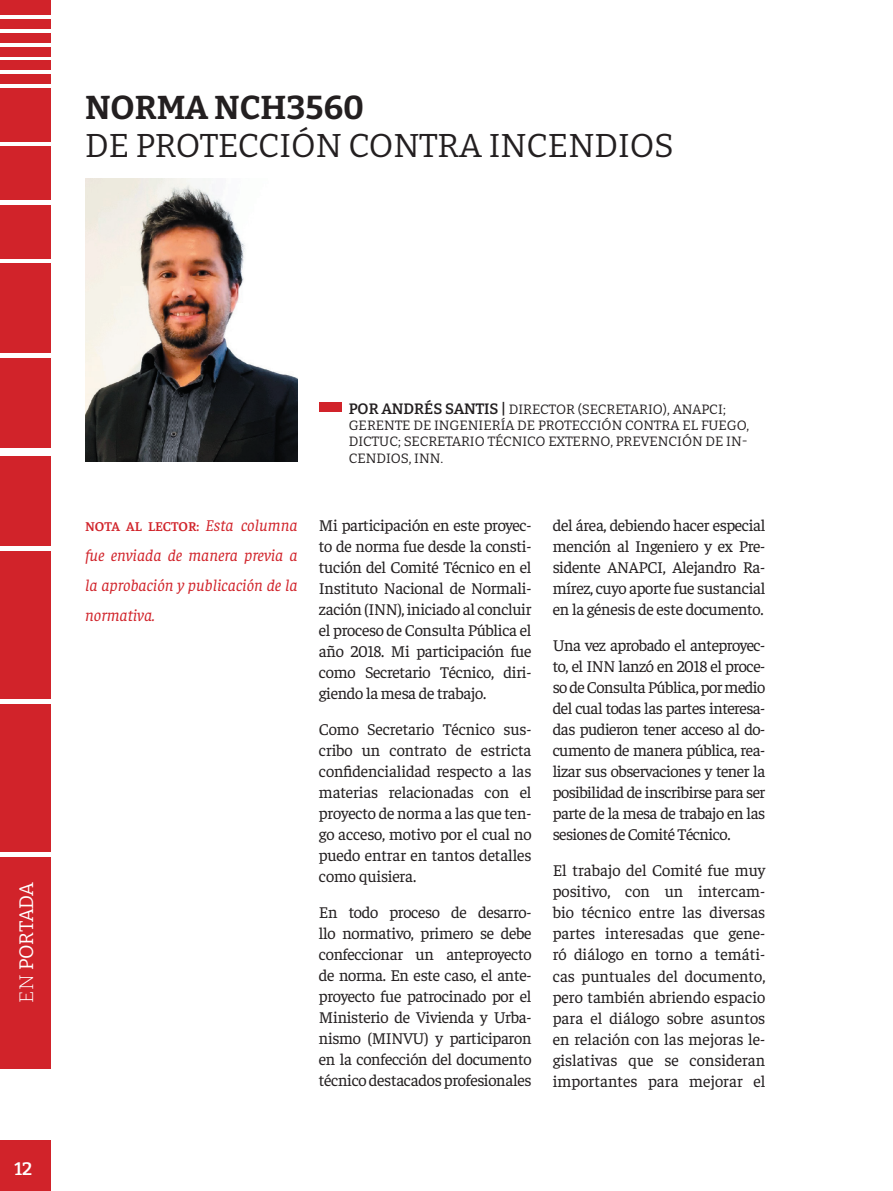
<style>
.page{position:relative;width:893px;height:1191px;background:#fff}
.page>*{position:absolute;margin:0;border:0;box-sizing:border-box;transform-origin:0 0}
.t1{font:33px "Bitter";color:#231f20}
.t2{font:700 33px "Bitter";color:#231f20}
.t3{font:19.5px "Bitter";letter-spacing:-.025em;color:#fff}
.t4{font:600 18px "Bitter";color:#fff}
.t5{font:16.5px/21px "Faustina";letter-spacing:-.02em;color:#231f20;text-align:justify}
.t6{font:italic 16.5px/30px "Faustina";color:#d1232a;text-align:justify}
.t7{font:13.5px/16.2px "Bitter";color:#231f20}
.t8{font:600 13.5px "Faustina";color:#d1232a}
.s1{font-weight:300}
.s2{font-weight:400;font-style:italic;font-size:16.5px}
.s3{font-weight:600;font-size:15px}
</style>
<div class="page">
<div style="left:0;top:1140px;width:51px;height:51px;background:#d1232a"></div>
<div style="left:0;top:0;width:51px;height:15px;background:#d1232a"></div>
<div style="left:0;top:19px;width:51px;height:10px;background:#d1232a"></div>
<div style="left:0;top:33px;width:51px;height:10px;background:#d1232a"></div>
<div style="left:0;top:47px;width:51px;height:9px;background:#d1232a"></div>
<div style="left:0;top:61px;width:51px;height:9px;background:#d1232a"></div>
<div style="left:0;top:74px;width:51px;height:10px;background:#d1232a"></div>
<div style="left:0;top:88px;width:51px;height:53px;background:#d1232a"></div>
<div style="left:0;top:147px;width:51px;height:53px;background:#d1232a"></div>
<div style="left:0;top:205px;width:51px;height:53px;background:#d1232a"></div>
<div style="left:0;top:264px;width:51px;height:89px;background:#d1232a"></div>
<div style="left:0;top:358px;width:51px;height:90px;background:#d1232a"></div>
<div style="left:0;top:456px;width:51px;height:89px;background:#d1232a"></div>
<div style="left:0;top:551px;width:51px;height:147px;background:#d1232a"></div>
<div style="left:0;top:704px;width:51px;height:148px;background:#d1232a"></div>
<div style="left:0;top:857px;width:51px;height:212px;background:#d1232a"></div>
<img style="left:85px;top:179px;width:213px;height:283px">
<div style="left:319px;top:402px;width:22px;height:9px;background:#d1232a"></div>
<h1 class="t2" style="left:85px;top:87px;width:281px">NORMA NCH3560</h1>
<h1 class="t1" style="left:85px;top:124px;width:590px">DE PROTECCIÓN CONTRA INCENDIOS</h1>
<p class="t3" style="left:14px;top:1002px;width:122px;rotate:-90deg"><span class="s1">EN</span> PORTADA</p>
<p class="t4" style="left:15px;top:1157px;width:19px">12</p>
<p class="t8" style="left:85px;top:517px;width:214px">NOTA AL LECTOR: <span class="s2">Esta columna</span></p>
<p class="t6" style="left:85px;top:539px;width:214px">fue enviada de manera previa a la aprobación y publicación de la normativa.</p>
<p class="t7" style="left:349px;top:401px;width:402px"><span class="s3">POR ANDRÉS SANTIS |</span> DIRECTOR (SECRETARIO), ANAPCI; GERENTE DE INGENIERÍA DE PROTECCIÓN CONTRA EL FUEGO, DICTUC; SECRETARIO TÉCNICO EXTERNO, PREVENCIÓN DE IN-CENDIOS, INN.</p>
<p class="t5" style="left:319px;top:514px;width:214px">Mi participación en este proyec&shy;to de norma fue desde la consti&shy;tución del Comité Técnico en el Instituto Nacional de Normali&shy;zación (INN), iniciado al concluir el proceso de Consulta Pública el año 2018. Mi participación fue como Secretario Técnico, diri&shy;giendo la mesa de trabajo.</p>
<p class="t5" style="left:319px;top:718px;width:214px">Como Secretario Técnico sus&shy;cribo un contrato de estricta confidencialidad respecto a las materias relacionadas con el proyecto de norma a las que ten&shy;go acceso, motivo por el cual no puedo entrar en tantos detalles como quisiera.</p>
<p class="t5" style="left:319px;top:901px;width:214px">En todo proceso de desarro&shy;llo normativo, primero se debe confeccionar un anteproyecto de norma. En este caso, el ante&shy;proyecto fue patrocinado por el Ministerio de Vivienda y Urba&shy;nismo (MINVU) y participaron en la confección del documento técnico destacados profesionales</p>
<p class="t5" style="left:553px;top:514px;width:214px">del área, debiendo hacer especial mención al Ingeniero y ex Pre&shy;sidente ANAPCI, Alejandro Ra&shy;mírez, cuyo aporte fue sustancial en la génesis de este documento.</p>
<p class="t5" style="left:553px;top:634px;width:214px">Una vez aprobado el anteproyec&shy;to, el INN lanzó en 2018 el proce&shy;so de Consulta Pública, por medio del cual todas las partes interesa&shy;das pudieron tener acceso al do&shy;cumento de manera pública, rea&shy;lizar sus observaciones y tener la posibilidad de inscribirse para ser parte de la mesa de trabajo en las sesiones de Comité Técnico.</p>
<p class="t5" style="left:553px;top:859px;width:214px">El trabajo del Comité fue muy positivo, con un intercam&shy;bio técnico entre las diversas partes interesadas que gene&shy;ró diálogo en torno a temáti&shy;cas puntuales del documento, pero también abriendo espacio para el diálogo sobre asuntos en relación con las mejoras le&shy;gislativas que se consideran importantes para mejorar el</p>
</div>
